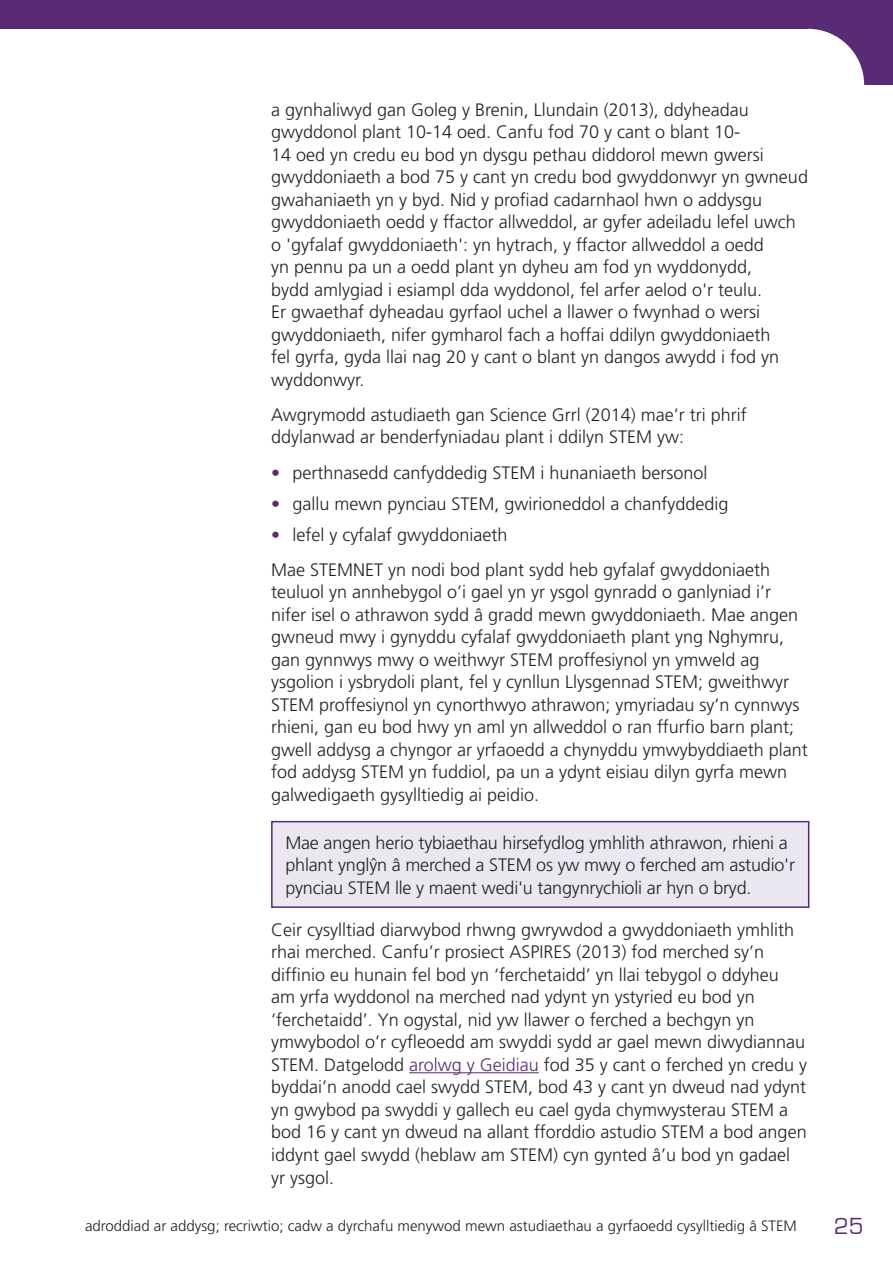
<style>
.page{position:relative;width:893px;height:1263px;background:#fff}
.page>*{position:absolute;margin:0;border:0;box-sizing:border-box;transform-origin:0 0}
.t1{font:24px "Eurostile";color:#5a2b75}
.Body_Copy{font:300 18px/22.5px "Frutiger";color:#222221}
.t2{font:300 15px "Frutiger";color:#222221}
.s1{font-weight:700;color:#5a2b75}
.s2{color:#5a2b75}
</style>
<div class="page">
<svg style="left:808px;top:0;width:85px;height:85px"></svg>
<div style="left:0;top:0;width:808px;height:29px;background:#5a2b75"></div>
<hr style="left:409px;top:1072px;width:130px;height:1px;background:#5a2b75">
<div style="left:272px;top:822px;width:537px;height:85px;background:#ebe7f1"></div>
<div style="left:271px;top:821px;width:538px;height:87px;border:2px solid #5a2b75"></div>
<p class="Body_Copy" style="left:271px;top:98px;width:538px">a gynhaliwyd gan Goleg y Brenin, Llundain (2013), ddyheadau gwyddonol plant 10-14 oed. Canfu fod 70 y cant o blant 10-<br>14 oed yn credu eu bod yn dysgu pethau diddorol mewn gwersi gwyddoniaeth a bod 75 y cant yn credu bod gwyddonwyr yn gwneud gwahaniaeth yn y byd. Nid y profiad cadarnhaol hwn o addysgu gwyddoniaeth oedd y ffactor allweddol, ar gyfer adeiladu lefel uwch o 'gyfalaf gwyddoniaeth': yn hytrach, y ffactor allweddol a oedd<br>yn pennu pa un a oedd plant yn dyheu am fod yn wyddonydd,<br>bydd amlygiad i esiampl dda wyddonol, fel arfer aelod o'r teulu.<br>Er gwaethaf dyheadau gyrfaol uchel a llawer o fwynhad o wersi gwyddoniaeth, nifer gymharol fach a hoffai ddilyn gwyddoniaeth<br>fel gyrfa, gyda llai nag 20 y cant o blant yn dangos awydd i fod yn wyddonwyr.</p>
<p class="Body_Copy" style="left:271px;top:404px;width:477px">Awgrymodd astudiaeth gan Science Grrl (2014) mae’r tri phrif ddylanwad ar benderfyniadau plant i ddilyn STEM yw:</p>
<p class="Body_Copy" style="left:271px;top:461px;width:438px"><span class="s1">•</span> perthnasedd canfyddedig STEM i hunaniaeth bersonol</p>
<p class="Body_Copy" style="left:271px;top:492px;width:459px"><span class="s1">•</span> gallu mewn pynciau STEM, gwirioneddol a chanfyddedig</p>
<p class="Body_Copy" style="left:271px;top:523px;width:238px"><span class="s1">•</span> lefel y cyfalaf gwyddoniaeth</p>
<p class="Body_Copy" style="left:271px;top:559px;width:538px">Mae STEMNET yn nodi bod plant sydd heb gyfalaf gwyddoniaeth teuluol yn annhebygol o’i gael yn yr ysgol gynradd o ganlyniad i’r nifer isel o athrawon sydd â gradd mewn gwyddoniaeth. Mae angen gwneud mwy i gynyddu cyfalaf gwyddoniaeth plant yng Nghymru, gan gynnwys mwy o weithwyr STEM proffesiynol yn ymweld ag ysgolion i ysbrydoli plant, fel y cynllun Llysgennad STEM; gweithwyr STEM proffesiynol yn cynorthwyo athrawon; ymyriadau sy’n cynnwys rhieni, gan eu bod hwy yn aml yn allweddol o ran ffurfio barn plant; gwell addysg a chyngor ar yrfaoedd a chynyddu ymwybyddiaeth plant fod addysg STEM yn fuddiol, pa un a ydynt eisiau dilyn gyrfa mewn galwedigaeth gysylltiedig ai peidio.</p>
<p class="Body_Copy" style="left:285px;top:831px;width:511px">Mae angen herio tybiaethau hirsefydlog ymhlith athrawon, rhieni a phlant ynglˆyn â merched a STEM os yw mwy o ferched am astudio'r pynciau STEM lle y maent wedi'u tangynrychioli ar hyn o bryd.</p>
<p class="Body_Copy" style="left:271px;top:919px;width:538px">Ceir cysylltiad diarwybod rhwng gwrywdod a gwyddoniaeth ymhlith rhai merched. Canfu’r prosiect ASPIRES (2013) fod merched sy’n diffinio eu hunain fel bod yn ‘ferchetaidd’ yn llai tebygol o ddyheu am yrfa wyddonol na merched nad ydynt yn ystyried eu bod yn ‘ferchetaidd’. Yn ogystal, nid yw llawer o ferched a bechgyn yn ymwybodol o’r cyfleoedd am swyddi sydd ar gael mewn diwydiannau STEM. Datgelodd <span class="s2">arolwg y Geidiau</span> fod 35 y cant o ferched yn credu y byddai’n anodd cael swydd STEM, bod 43 y cant yn dweud nad ydynt yn gwybod pa swyddi y gallech eu cael gyda chymwysterau STEM a bod 16 y cant yn dweud na allant fforddio astudio STEM a bod angen iddynt gael swydd (heblaw am STEM) cyn gynted â’u bod yn gadael yr ysgol.</p>
<p class="t2" style="left:85px;top:1217px;width:713px">adroddiad ar addysg; recriwtio; cadw a dyrchafu menywod mewn astudiaethau a gyrfaoedd cysylltiedig â STEM</p>
<h1 class="t1" style="left:834px;top:1213px;width:31px">25</h1>
</div>
